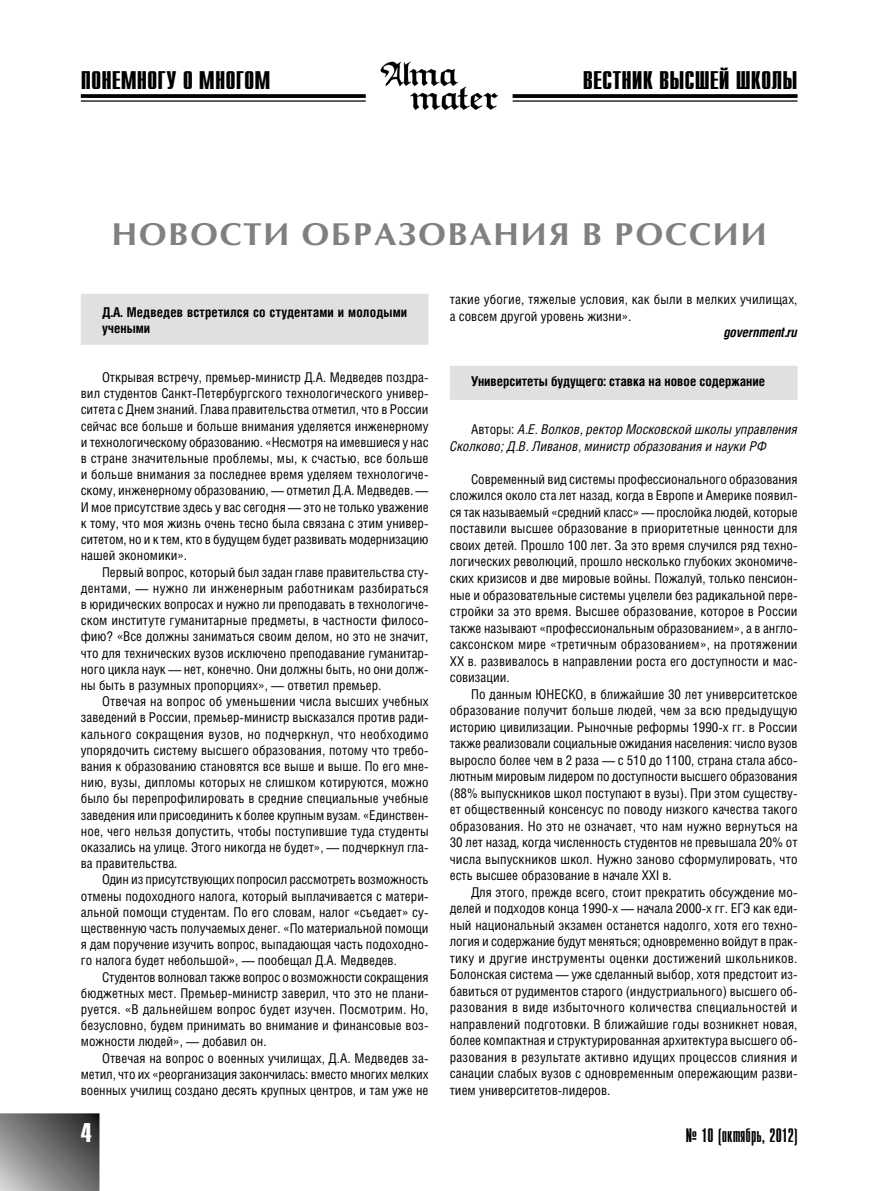
<style>
.page{position:relative;width:872px;height:1191px;background:#fff}
.page>*{position:absolute;margin:0;border:0;box-sizing:border-box;transform-origin:0 0}
.t1{font:700 30px "Opium New";letter-spacing:.04em;color:#808080;scale:1.06 1}
.t2{font:700 27px "Compact C";color:#fff}
.t3{font:700 25.5px "Compact C";color:#000}
.t4{font:19.5px "Compact C";color:#000}
.t5{font:13.5px/16.2px "Helios Cond";color:#000;text-align:justify}
.t6{font:italic 13.5px/16.5px "Helios Cond";color:#000}
.t7{font:700 13.5px/16.2px "Helios Cond";color:#000}
.t8{font:italic 700 13.5px "Helios Cond";color:#000}
.s1{font-style:normal}
</style>
<div class="page">
<svg style="left:81px;top:94px;width:285px;height:4px"></svg>
<hr style="left:81px;top:100px;width:285px;height:2px;background:#000">
<svg style="left:512px;top:94px;width:285px;height:4px"></svg>
<hr style="left:512px;top:100px;width:285px;height:2px;background:#000">
<img style="left:381px;top:61px;width:117px;height:49px">
<svg style="left:0;top:1113px;width:99px;height:78px;background:#777"></svg>
<div style="left:450px;top:366px;width:346px;height:33px;background:#e0e0e0"></div>
<div style="left:450px;top:366px;width:347px;height:34px;border:2px solid #e0e0e0"></div>
<div style="left:82px;top:294px;width:346px;height:50px;background:#e0e0e0"></div>
<div style="left:81px;top:294px;width:347px;height:51px;border:2px solid #e0e0e0"></div>
<h3 class="t3" style="left:81px;top:71px;width:191px">ПОНЕМНОГУ О МНОГОМ</h3>
<h3 class="t3" style="left:583px;top:71px;width:216px">ВЕСТНИК ВЫСШЕЙ ШКОЛЫ</h3>
<h1 class="t1" style="left:111px;top:222px;width:620px">НОВОСТИ ОБРАЗОВАНИЯ В РОССИИ</h1>
<p class="t7" style="left:102px;top:305px;width:307px">Д.А. Медведев встретился со студентами и молодыми учеными</p>
<p class="t5" style="left:81px;top:370px;width:349px;text-indent:21px">Открывая встречу, премьер-министр Д.А. Медведев поздра&shy;вил студентов Санкт-Петербургского технологического универ&shy;ситета с Днем знаний. Глава правительства отметил, что в России сейчас все больше и больше внимания уделяется инженерному и технологическому образованию. «Несмотря на имевшиеся у нас в стране значительные проблемы, мы, к счастью, все больше и больше внимания за последнее время уделяем технологиче&shy;скому, инженерному образованию, — отметил Д.А. Медведев. — И мое присутствие здесь у вас сегодня — это не только уважение к тому, что моя жизнь очень тесно была связана с этим универ&shy;ситетом, но и к тем, кто в будущем будет развивать модернизацию нашей экономики».</p>
<p class="t5" style="left:81px;top:565px;width:349px;text-indent:21px">Первый вопрос, который был задан главе правительства сту&shy;дентами, — нужно ли инженерным работникам разбираться в юридических вопросах и нужно ли преподавать в технологиче&shy;ском институте гуманитарные предметы, в частности филосо&shy;фию? «Все должны заниматься своим делом, но это не значит, что для технических вузов исключено преподавание гуманитар&shy;ного цикла наук — нет, конечно. Они должны быть, но они долж&shy;ны быть в разумных пропорциях», — ответил премьер.</p>
<p class="t5" style="left:81px;top:694px;width:349px;text-indent:21px">Отвечая на вопрос об уменьшении числа высших учебных заведений в России, премьер-министр высказался против ради&shy;кального сокращения вузов, но подчеркнул, что необходимо упорядочить систему высшего образования, потому что требо&shy;вания к образованию становятся все выше и выше. По его мне&shy;нию, вузы, дипломы которых не слишком котируются, можно было бы перепрофилировать в средние специальные учебные заведения или присоединить к более крупным вузам. «Единствен&shy;ное, чего нельзя допустить, чтобы поступившие туда студенты оказались на улице. Этого никогда не будет», — подчеркнул гла&shy;ва правительства.</p>
<p class="t5" style="left:81px;top:872px;width:349px;text-indent:21px">Один из присутствующих попросил рассмотреть возможность отмены подоходного налога, который выплачивается с матери&shy;альной помощи студентам. По его словам, налог «съедает» су&shy;щественную часть получаемых денег. «По материальной помощи я дам поручение изучить вопрос, выпадающая часть подоходно&shy;го налога будет небольшой», — пообещал Д.А. Медведев.</p>
<p class="t5" style="left:81px;top:970px;width:349px;text-indent:21px">Студентов волновал также вопрос о возможности сокращения бюджетных мест. Премьер-министр заверил, что это не плани&shy;руется. «В дальнейшем вопрос будет изучен. Посмотрим. Но, безусловно, будем принимать во внимание и финансовые воз&shy;можности людей», — добавил он.</p>
<p class="t5" style="left:81px;top:1051px;width:349px;text-indent:21px">Отвечая на вопрос о военных училищах, Д.А. Медведев за&shy;метил, что их «реорганизация закончилась: вместо многих мелких военных училищ создано десять крупных центров, и там уже не</p>
<p class="t5" style="left:450px;top:293px;width:349px">такие убогие, тяжелые условия, как были в мелких училищах, а совсем другой уровень жизни».</p>
<p class="t8" style="left:724px;top:327px;width:75px">government.ru</p>
<p class="t7" style="left:471px;top:374px;width:295px">Университеты будущего: ставка на новое содержание</p>
<p class="t6" style="left:450px;top:422px;width:349px;text-indent:21px"><span class="s1">Авторы:</span> А.Е. Волков, ректор Московской школы управления<br>Сколково; Д.В. Ливанов, министр образования и науки РФ</p>
<p class="t5" style="left:450px;top:472px;width:349px;text-indent:21px">Современный вид системы профессионального образования сложился около ста лет назад, когда в Европе и Америке появил&shy;ся так называемый «средний класс» — прослойка людей, которые поставили высшее образование в приоритетные ценности для своих детей. Прошло 100 лет. За это время случился ряд техно&shy;логических революций, прошло несколько глубоких экономиче&shy;ских кризисов и две мировые войны. Пожалуй, только пенсион&shy;ные и образовательные системы уцелели без радикальной пере&shy;стройки за это время. Высшее образование, которое в России также называют «профессиональным образованием», а в англо&shy;саксонском мире «третичным образованием», на протяжении XX в. развивалось в направлении роста его доступности и мас&shy;совизации.</p>
<p class="t5" style="left:450px;top:686px;width:349px;text-indent:21px">По данным ЮНЕСКО, в ближайшие 30 лет университетское образование получит больше людей, чем за всю предыдущую историю цивилизации. Рыночные реформы 1990-х гг. в России также реализовали социальные ожидания населения: число вузов выросло более чем в 2 раза — с 510 до 1100, страна стала абсо&shy;лютным мировым лидером по доступности высшего образования (88% выпускников школ поступают в вузы). При этом существу&shy;ет общественный консенсус по поводу низкого качества такого образования. Но это не означает, что нам нужно вернуться на 30 лет назад, когда численность студентов не превышала 20% от числа выпускников школ. Нужно заново сформулировать, что есть высшее образование в начале XXI в.</p>
<p class="t5" style="left:450px;top:884px;width:349px;text-indent:21px">Для этого, прежде всего, стоит прекратить обсуждение мо&shy;делей и подходов конца 1990-х — начала 2000-х гг. ЕГЭ как еди&shy;ный национальный экзамен останется надолго, хотя его техно&shy;логия и содержание будут меняться; одновременно войдут в прак&shy;тику и другие инструменты оценки достижений школьников.<br>Болонская система — уже сделанный выбор, хотя предстоит из&shy;бавиться от рудиментов старого (индустриального) высшего об&shy;разования в виде избыточного количества специальностей и направлений подготовки. В ближайшие годы возникнет новая, более компактная и структурированная архитектура высшего об&shy;разования в результате активно идущих процессов слияния и санации слабых вузов с одновременным опережающим разви&shy;тием университетов-лидеров.</p>
<h2 class="t2" style="left:81px;top:1123px;width:12px">4</h2>
<h3 class="t4" style="left:685px;top:1127px;width:114px">№ 10 (октябрь, 2012)</h3>
</div>
